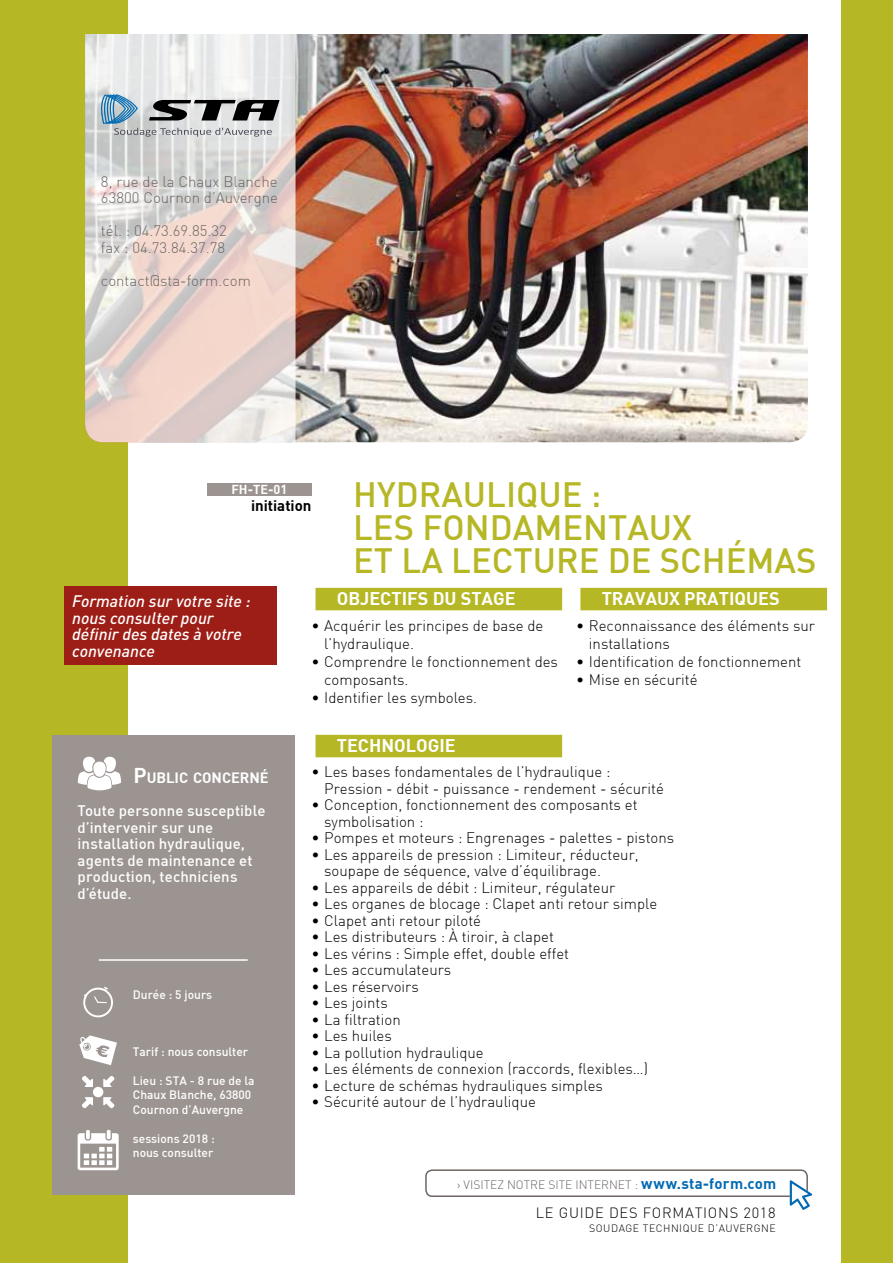
<style>
.page{position:relative;width:893px;height:1263px;background:#fff}
.page>*{position:absolute;margin:0;border:0;box-sizing:border-box;transform-origin:0 0}
.t1{font:500 34.5px/33px "DIN";color:#b6b725}
.t2{font:700 18px "DIN";color:#fff}
.t3{font:italic 500 16.5px/16.5px "DIN";color:#fff}
.t4{font:300 15px/18px "DIN";color:#000}
.t5{font:500 15px/16.5px "DIN";letter-spacing:.005em;color:#fff}
.t6{font:300 15px/16.5px "DIN";color:#6d6663}
.t7{font:700 15px "DIN";letter-spacing:.02em;color:#006ab3}
.t8{font:700 15px "DIN";color:#000}
.t9{font:700 14.7px "DIN";letter-spacing:-.005em;color:#fff}
.t10{font:300 14.55px "DIN";letter-spacing:.05em;color:#000}
.t11{font:700 12.75px "DIN";color:#fff}
.t12{font:500 12px/14.4px "DIN";color:#fff}
.t13{font:300 12px "DIN";color:#6d6663}
.t14{font:300 10.5px "DIN";color:#000}
.s1{font-size:21px}
.s2{font-weight:300;font-size:12px;color:#6d6663}
</style>
<div class="page">
<div style="left:0;top:0;width:128px;height:1263px;background:#b6b725"></div>
<div style="left:842px;top:0;width:51px;height:1263px;background:#b6b725"></div>
<img style="left:296px;top:34px;width:512px;height:408px">
<div style="left:52px;top:736px;width:242px;height:459px;background:#9c9491"></div>
<svg style="left:78px;top:757px;width:43px;height:33px"></svg>
<div style="left:425px;top:1169px;width:383px;height:28px;border:2px solid #6d6663;border-radius:6px"></div>
<svg style="left:790px;top:1180px;width:22px;height:30px"></svg>
<svg style="left:79px;top:1035px;width:38px;height:30px"></svg>
<svg style="left:78px;top:1130px;width:41px;height:40px"></svg>
<svg style="left:82px;top:1076px;width:11px;height:11px"></svg>
<svg style="left:82px;top:1097px;width:11px;height:11px"></svg>
<svg style="left:103px;top:1097px;width:11px;height:11px"></svg>
<svg style="left:103px;top:1076px;width:11px;height:11px"></svg>
<div style="left:93px;top:1087px;width:10px;height:10px;background:#fff;border-radius:50%"></div>
<svg style="left:83px;top:986px;width:30px;height:32px"></svg>
<hr style="left:99px;top:959px;width:149px;height:2px;background:#fff">
<div style="left:580px;top:588px;width:247px;height:22px;background:#b6b725"></div>
<div style="left:64px;top:587px;width:212px;height:78px;background:#9d1e16"></div>
<div style="left:315px;top:735px;width:247px;height:22px;background:#b6b725"></div>
<div style="left:315px;top:588px;width:247px;height:22px;background:#b6b725"></div>
<div style="left:207px;top:483px;width:104px;height:12px;background:#9c9491"></div>
<svg style="left:85px;top:34px;width:211px;height:408px;background:#e4d9d5"></svg>
<svg style="left:98px;top:94px;width:182px;height:43px;background:#9fa6aa"></svg>
<p class="t6" style="left:101px;top:173px;width:179px">8, rue de la Chaux Blanche<br>63800 Cournon d’Auvergne</p>
<p class="t6" style="left:101px;top:222px;width:127px">tél. : 04.73.69.85.32 fax : 04.73.84.37.78</p>
<p class="t6" style="left:101px;top:272px;width:151px">contact@sta-form.com</p>
<p class="t11" style="left:231px;top:481px;width:57px">FH-TE-01</p>
<p class="t8" style="left:251px;top:496px;width:62px">INITIATION</p>
<h1 class="t1" style="left:353px;top:477px;width:416px">hydraulique :<br>Les fondam entaux<br>et la lecture de schémas</h1>
<p class="t3" style="left:72px;top:592px;width:180px">Formation sur votre site :</p>
<p class="t2" style="left:602px;top:587px;width:94px">TRAVAU X PRATIQUES</p>
<p class="t3" style="left:72px;top:609px;width:171px">nous consulter pour définir des dates à votre convenance</p>
<p class="t2" style="left:337px;top:587px;width:44px">OBJECTIFS</p>
<p class="t2" style="left:433px;top:587px;width:82px">DUSTAGE</p>
<p class="t4" style="left:589px;top:616px;width:228px;text-indent:-13px">• Reconnaissance des éléments sur installations</p>
<p class="t4" style="left:576px;top:652px;width:227px">• Identification de fonctionnement</p>
<p class="t4" style="left:576px;top:670px;width:123px">• Mise en sécurité</p>
<p class="t4" style="left:324px;top:616px;width:221px;text-indent:-13px">• Acquérir les principes de base de l’hydraulique.</p>
<p class="t4" style="left:324px;top:652px;width:235px;text-indent:-13px">• Comprendre le fonctionnement des composants.</p>
<p class="t4" style="left:311px;top:688px;width:167px">• Identifier les symboles.</p>
<p class="t9" style="left:133px;top:768px;width:137px"><span class="s1">P</span>UBLIC CONCERNÉ</p>
<p class="t5" style="left:78px;top:802px;width:189px">Toute personne susceptible d’intervenir sur une installation hydraulique, agents de maintenance et production, techniciens d’étude.</p>
<p class="t12" style="left:133px;top:987px;width:81px">Durée : 5 jours</p>
<p class="t12" style="left:133px;top:1044px;width:117px">Tarif : nous consulter</p>
<p class="t12" style="left:133px;top:1073px;width:123px">Lieu : STA - 8 rue de la<br>Chaux Blanche, 63800<br>Cournon d’Auvergne</p>
<p class="t12" style="left:133px;top:1131px;width:83px">sessions 2018 : nous consulter</p>
<p class="t2" style="left:337px;top:733px;width:57px">TECHNOLO</p>
<p class="t2" style="left:428px;top:733px;width:20px">GIE</p>
<p class="t4" style="left:324px;top:763px;width:341px;line-height:16.5px;text-indent:-13px">• Les bases fondamentales de l’hydraulique :<br>Pression - débit - puissance - rendement - sécurité</p>
<p class="t4" style="left:324px;top:796px;width:315px;line-height:16.5px;text-indent:-13px">• Conception, fonctionnement des composants et symbolisation :</p>
<p class="t4" style="left:311px;top:828px;width:364px">• Pompes et moteurs : Engrenages - palettes - pistons</p>
<p class="t4" style="left:324px;top:846px;width:316px;line-height:16.5px;text-indent:-13px">• Les appareils de pression : Limiteur, réducteur, soupape de séquence, valve d’équilibrage.</p>
<p class="t4" style="left:311px;top:878px;width:305px">• Les appareils de débit : Limiteur, régulateur</p>
<p class="t4" style="left:311px;top:894px;width:347px">• Les organes de blocage : Clapet anti retour simple</p>
<p class="t4" style="left:311px;top:911px;width:171px">• Clapet anti retour piloté</p>
<p class="t4" style="left:311px;top:927px;width:244px">• Les distributeurs : À tiroir, à clapet</p>
<p class="t4" style="left:311px;top:944px;width:259px">• Les vérins : Simple effet, double effet</p>
<p class="t4" style="left:311px;top:960px;width:141px">• Les accumulateurs</p>
<p class="t4" style="left:311px;top:977px;width:109px">• Les réservoirs</p>
<p class="t4" style="left:311px;top:993px;width:78px">• Les joints</p>
<p class="t4" style="left:311px;top:1010px;width:91px">• La filtration</p>
<p class="t4" style="left:311px;top:1026px;width:82px">• Les huiles</p>
<p class="t4" style="left:311px;top:1043px;width:174px">• La pollution hydraulique</p>
<p class="t4" style="left:311px;top:1059px;width:338px">• Les éléments de connexion (raccords, flexibles…)</p>
<p class="t4" style="left:311px;top:1076px;width:293px">• Lecture de schémas hydrauliques simples</p>
<p class="t4" style="left:311px;top:1092px;width:226px">• Sécurité autour de l’hydraulique</p>
<p class="t13" style="left:457px;top:1177px;width:14px">› visite</p>
<p class="t13" style="left:497px;top:1177px;width:19px">z notre</p>
<p class="t13" style="left:548px;top:1177px;width:7px">site</p>
<p class="t13" style="left:575px;top:1177px;width:12px">Internet</p>
<p class="t7" style="left:635px;top:1174px;width:143px"><span class="s2">:</span> WWW.STA-FORM.COM</p>
<p class="t10" style="left:536px;top:1203px;width:241px">LE GUIDE DES FORMATIONS 2018</p>
<p class="t14" style="left:589px;top:1222px;width:15px">Soudage</p>
<p class="t14" style="left:643px;top:1222px;width:8px">technique</p>
<p class="t14" style="left:708px;top:1222px;width:19px">d’auvergne</p>
</div>
